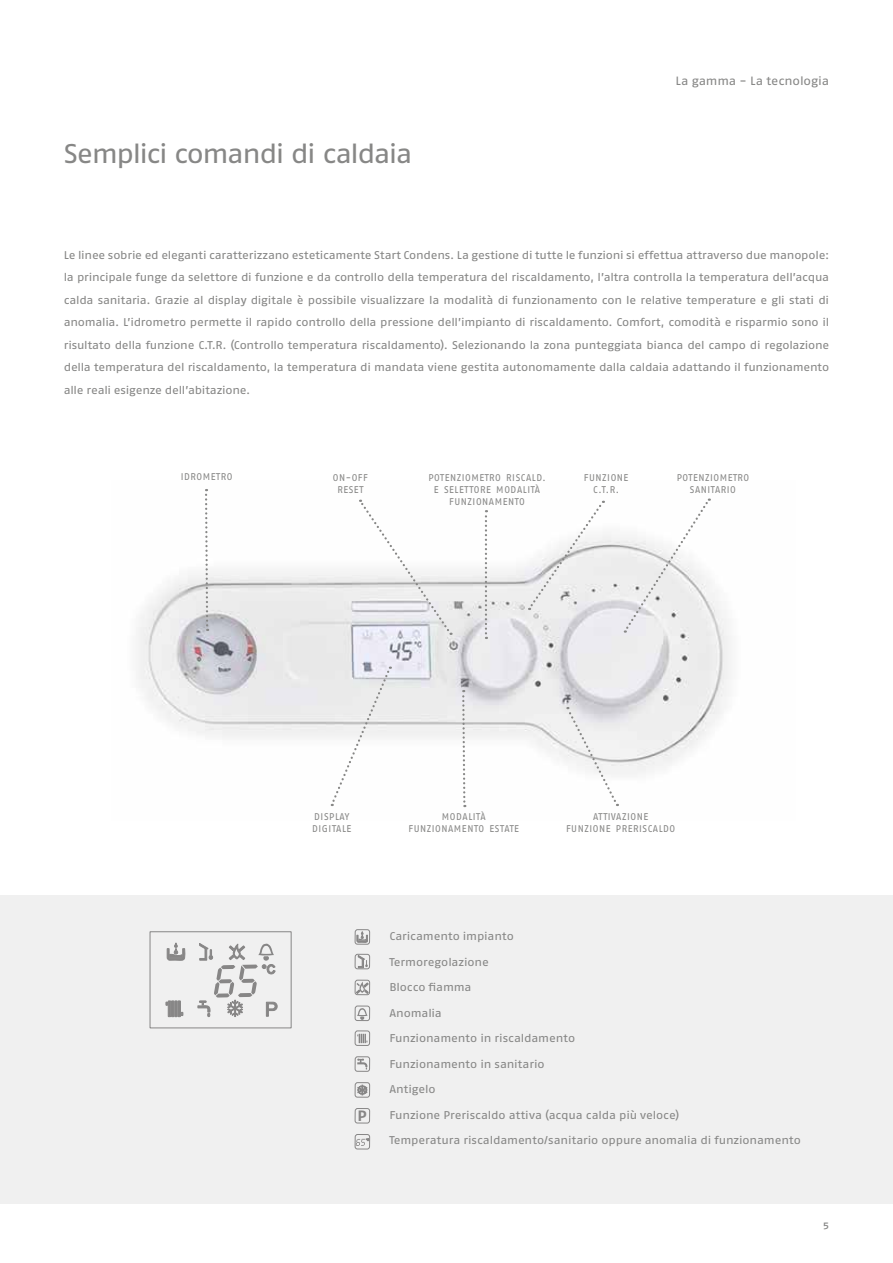
<style>
.page{position:relative;width:893px;height:1263px;background:#fff}
.page>*{position:absolute;margin:0;border:0;box-sizing:border-box;transform-origin:0 0}
.t1{font:27px "Fago Ex Regular Lf";letter-spacing:-.06em;color:#878786}
.t2{font:15px "Fago Ex Bold Lf";color:#878686}
.t3{font:12px "Fago Ex Regular Lf";letter-spacing:-.01em;color:#878786}
.t4{font:11.25px/22.5px "Fago Ex Regular Lf";letter-spacing:-.015em;color:#878786;text-align:justify}
.t5{font:9.75px/12px "Fago Ex Regular Lf";letter-spacing:.065em;color:#878786;text-align:center;scale:.9 1}
.t6{font:9.75px "Fago Ex Med Lf";color:#878786}
</style>
<div class="page">
<div style="left:0;top:895px;width:893px;height:309px;background:#f0f0f0"></div>
<img style="left:138px;top:510px;width:593px;height:298px">
<svg style="left:624px;top:498px;width:87px;height:135px"></svg>
<svg style="left:528px;top:500px;width:77px;height:110px"></svg>
<svg style="left:485px;top:510px;width:2px;height:129px"></svg>
<svg style="left:565px;top:707px;width:53px;height:99px"></svg>
<svg style="left:358px;top:499px;width:94px;height:136px"></svg>
<svg style="left:461px;top:690px;width:6px;height:117px"></svg>
<svg style="left:331px;top:666px;width:61px;height:140px"></svg>
<svg style="left:204px;top:489px;width:5px;height:142px"></svg>
<svg style="left:166px;top:1000px;width:17px;height:17px"></svg>
<div style="left:150px;top:931px;width:141px;height:97px;border:1px solid #878686"></div>
<svg style="left:167px;top:942px;width:18px;height:19px"></svg>
<svg style="left:198px;top:943px;width:80px;height:74px"></svg>
<div style="left:355px;top:929px;width:15px;height:15px;border:1px solid #878686;border-radius:2px"></div>
<div style="left:355px;top:954px;width:15px;height:15px;border:1px solid #878686;border-radius:2px"></div>
<div style="left:355px;top:980px;width:15px;height:15px;border:1px solid #878686;border-radius:2px"></div>
<div style="left:355px;top:1006px;width:15px;height:15px;border:1px solid #878686;border-radius:2px"></div>
<div style="left:355px;top:1031px;width:15px;height:15px;border:1px solid #878686;border-radius:2px"></div>
<div style="left:355px;top:1056px;width:15px;height:15px;border:1px solid #878686;border-radius:2px"></div>
<div style="left:355px;top:1082px;width:15px;height:15px;border:1px solid #878686;border-radius:2px"></div>
<div style="left:355px;top:1108px;width:15px;height:15px;border:1px solid #878686;border-radius:2px"></div>
<svg style="left:357px;top:931px;width:11px;height:12px"></svg>
<svg style="left:358px;top:955px;width:10px;height:13px"></svg>
<svg style="left:356px;top:981px;width:13px;height:13px"></svg>
<svg style="left:357px;top:1008px;width:11px;height:12px"></svg>
<svg style="left:357px;top:1034px;width:10px;height:9px"></svg>
<svg style="left:357px;top:1058px;width:10px;height:11px"></svg>
<svg style="left:357px;top:1085px;width:10px;height:10px"></svg>
<div style="left:355px;top:1134px;width:15px;height:15px;border:1px solid #878686;border-radius:2px"></div>
<svg style="left:356px;top:1138px;width:13px;height:8px"></svg>
<h1 class="t1" style="left:64px;top:138px;width:350px">Semplici comandi di caldaia</h1>
<p class="t3" style="left:675px;top:74px;width:155px">La gamma - La tecnologia</p>
<p class="t4" style="left:64px;top:243px;width:767px">Le linee sobrie ed eleganti caratterizzano esteticamente Start Condens. La gestione di tutte le funzioni si effettua attraverso due manopole: la principale funge da selettore di funzione e da controllo della temperatura del riscaldamento, l’altra controlla la temperatura dell’acqua calda sanitaria. Grazie al display digitale è possibile visualizzare la modalità di funzionamento con le relative temperature e gli stati di anomalia. L’idrometro permette il rapido controllo della pressione dell’impianto di riscaldamento. Comfort, comodità e risparmio sono il risultato della funzione C.T.R. (Controllo temperatura riscaldamento). Selezionando la zona punteggiata bianca del campo di regolazione della temperatura del riscaldamento, la temperatura di mandata viene gestita autonomamente dalla caldaia adattando il funzionamento alle reali esigenze dell’abitazione.</p>
<p class="t5" style="left:181px;top:470px;width:8px">idrometro</p>
<p class="t5" style="left:337px;top:471px;width:23px;text-align:left;text-indent:-5px">on-off reset</p>
<p class="t5" style="left:428px;top:471px;width:7px">poten</p>
<p class="t5" style="left:457px;top:471px;width:13px">ziometro</p>
<p class="t5" style="left:506px;top:471px;width:7px">riscald</p>
<p class="t5" style="left:543px;top:471px;width:5px">.</p>
<p class="t5" style="left:434px;top:483px;width:18px">e selettore</p>
<p class="t5" style="left:496px;top:483px;width:7px">modalit</p>
<p class="t5" style="left:535px;top:483px;width:7px">à</p>
<p class="t5" style="left:449px;top:495px;width:7px">fun</p>
<p class="t5" style="left:468px;top:495px;width:13px">zionamento</p>
<p class="t5" style="left:593px;top:471px;width:30px">zione c.t.r.</p>
<p class="t5" style="left:584px;top:471px;width:7px">fun</p>
<p class="t5" style="left:677px;top:471px;width:7px">poten</p>
<p class="t5" style="left:705px;top:471px;width:13px">ziometro</p>
<p class="t5" style="left:690px;top:483px;width:7px">sanitario</p>
<p class="t5" style="left:314px;top:810px;width:7px">displa</p>
<p class="t5" style="left:345px;top:810px;width:7px">y</p>
<p class="t5" style="left:312px;top:822px;width:7px">digitale</p>
<p class="t5" style="left:442px;top:810px;width:7px">modalit</p>
<p class="t5" style="left:480px;top:810px;width:7px">à</p>
<p class="t5" style="left:408px;top:822px;width:7px">fun</p>
<p class="t5" style="left:427px;top:822px;width:13px">zionamento</p>
<p class="t5" style="left:490px;top:822px;width:7px">estate</p>
<p class="t5" style="left:593px;top:810px;width:6px">atti</p>
<p class="t5" style="left:611px;top:810px;width:25px">vazione</p>
<p class="t5" style="left:566px;top:822px;width:7px">fun</p>
<p class="t5" style="left:584px;top:822px;width:13px">zione</p>
<p class="t5" style="left:616px;top:822px;width:7px">preriscaldo</p>
<h2 class="t2" style="left:357px;top:1107px;width:11px">P</h2>
<p class="t4" style="left:389px;top:925px;width:126px">Caricamento impianto</p>
<p class="t4" style="left:389px;top:950px;width:101px">Termoregolazione</p>
<p class="t4" style="left:389px;top:976px;width:84px">Blocco fiamma</p>
<p class="t4" style="left:389px;top:1001px;width:54px">Anomalia</p>
<p class="t4" style="left:389px;top:1027px;width:187px">Funzionamento in riscaldamento</p>
<p class="t4" style="left:389px;top:1052px;width:157px">Funzionamento in sanitario</p>
<p class="t4" style="left:389px;top:1078px;width:48px">Antigelo</p>
<p class="t4" style="left:389px;top:1103px;width:292px">Funzione Preriscaldo attiva (acqua calda più veloce)</p>
<p class="t4" style="left:389px;top:1129px;width:413px">Temperatura riscaldamento/sanitario oppure anomalia di funzionamento</p>
<p class="t6" style="left:823px;top:1219px;width:7px">5</p>
</div>
